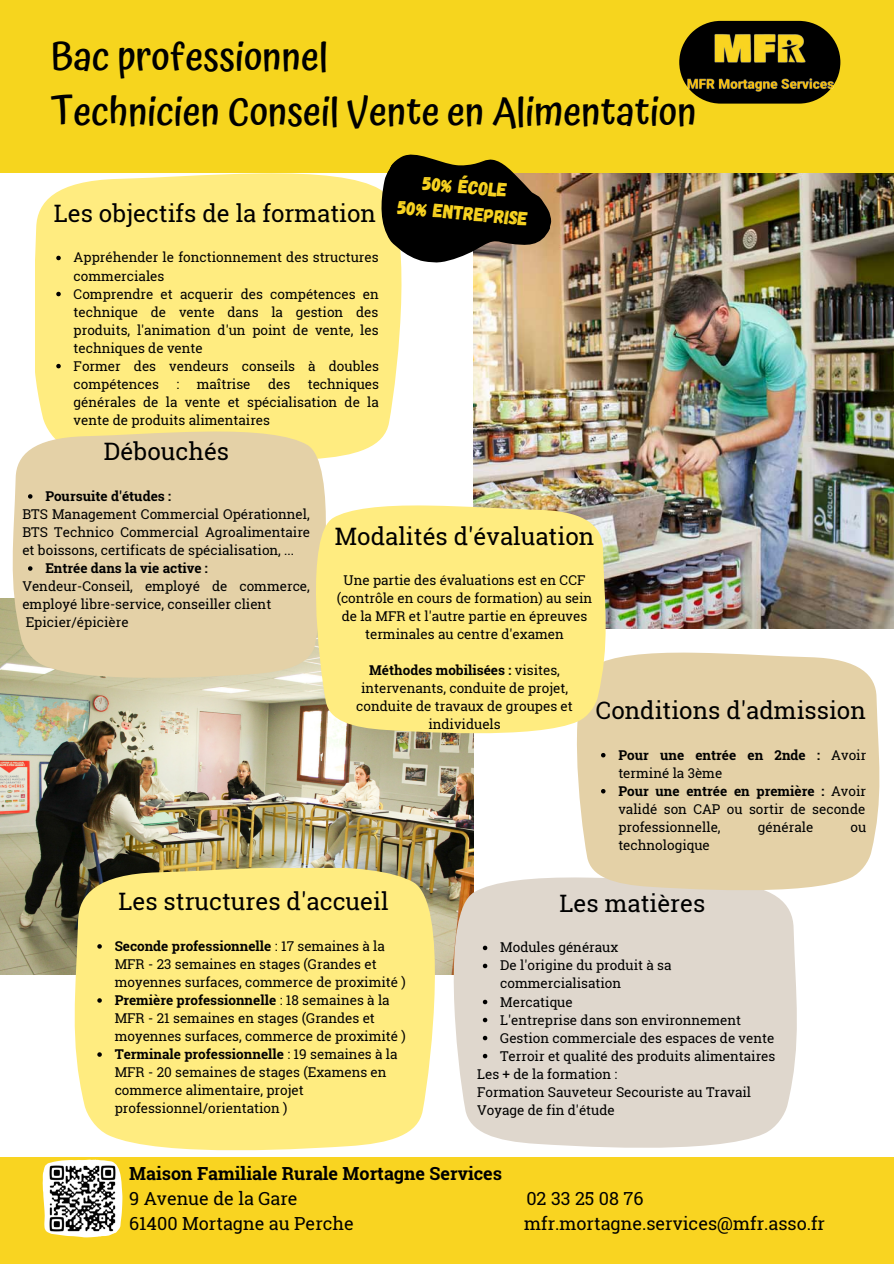
<style>
.page{position:relative;width:894px;height:1264px;background:#fff}
.page>*{position:absolute;margin:0;border:0;box-sizing:border-box;transform-origin:0 0}
.t1{font:500 39px/54px "Atma";color:#000}
.t2{font:24px "Roboto Slab";color:#000}
.t3{font:19.2px/26.4px "Gagalin";color:#f9d421;text-align:center}
.t4{font:18px "Roboto Slab";color:#000}
.t5{font:700 18px "Roboto Slab";color:#000}
.t6{font:13.5px/18px "Roboto Slab";color:#000}
.t7{font:700 13.5px "Roboto Slab";color:#000}
.s1{font-weight:700}
</style>
<div class="page">
<img style="left:473px;top:172px;width:420px;height:456px">
<div style="left:0;top:0;width:893px;height:172px;background:#f6d51e"></div>
<img style="left:0;top:598px;width:473px;height:376px">
<div style="left:0;top:1156px;width:893px;height:107px;background:#f9d421"></div>
<svg style="left:448px;top:876px;width:348px;height:272px;fill:#dfd7cd"></svg>
<svg style="left:482px;top:945px;width:5px;height:5px"></svg>
<svg style="left:482px;top:963px;width:5px;height:5px"></svg>
<svg style="left:482px;top:999px;width:5px;height:5px"></svg>
<svg style="left:482px;top:1017px;width:5px;height:5px"></svg>
<svg style="left:482px;top:1035px;width:5px;height:5px"></svg>
<svg style="left:482px;top:1053px;width:5px;height:5px"></svg>
<img style="left:43px;top:1159px;width:79px;height:78px">
<svg style="left:700px;top:98px;width:120px;height:6px"></svg>
<img style="left:679px;top:21px;width:162px;height:77px">
<svg style="left:69px;top:869px;width:379px;height:282px;fill:#ffec80"></svg>
<svg style="left:97px;top:944px;width:5px;height:4px"></svg>
<svg style="left:97px;top:998px;width:5px;height:4px"></svg>
<svg style="left:97px;top:1052px;width:5px;height:4px"></svg>
<svg style="left:565px;top:652px;width:315px;height:245px;fill:#e4d1a7"></svg>
<svg style="left:601px;top:753px;width:4px;height:4px"></svg>
<svg style="left:601px;top:789px;width:4px;height:4px"></svg>
<div style="left:36px;top:172px;width:365px;height:285px;background:#ffec80"></div>
<svg style="left:56px;top:256px;width:5px;height:4px"></svg>
<svg style="left:56px;top:292px;width:5px;height:4px"></svg>
<svg style="left:56px;top:364px;width:5px;height:4px"></svg>
<svg style="left:357px;top:154px;width:211px;height:156px"></svg>
<svg style="left:8px;top:431px;width:330px;height:254px;fill:#e4d1a7"></svg>
<svg style="left:28px;top:494px;width:4px;height:4px"></svg>
<svg style="left:28px;top:566px;width:4px;height:4px"></svg>
<svg style="left:315px;top:505px;width:295px;height:235px;fill:#ffec80"></svg>
<h1 class="t1" style="left:50px;top:30px;width:647px">Bac professionnel<br>Technicien Conseil Vente en Alimentation</h1>
<h2 class="t2" style="left:54px;top:197px;width:324px">Les objectifs de la formation</h2>
<p class="t6" style="left:74px;top:248px;width:307px">Appréhender le fonctionnement des structures commerciales<br>Comprendre et acquerir des compétences en technique de vente dans la gestion des produits, l'animation d'un point de vente, les techniques de vente<br>Former des vendeurs conseils à doubles compétences</p>
<p class="t6" style="left:74px;top:374px;width:307px;text-align:justify;text-indent:234px">techniques générales de la vente et spécialisation de la vente de produits alimentaires</p>
<p class="t6" style="left:176px;top:374px;width:4px">:</p>
<p class="t6" style="left:197px;top:374px;width:55px">maîtrise</p>
<p class="t6" style="left:268px;top:374px;width:24px">des</p>
<h2 class="t2" style="left:104px;top:435px;width:127px">Débouchés</h2>
<p class="t7" style="left:45px;top:487px;width:127px">Poursuite d'études :</p>
<h3 class="t3" style="left:401px;top:167px;width:132px;rotate:5deg">50% école<br>50% entreprise</h3>
<p class="t6" style="left:22px;top:504px;width:289px;text-align:justify">BTS Management Commercial Opérationnel, BTS Technico Commercial Agroalimentaire et boissons, certificats de spécialisation, ...</p>
<p class="t6" style="left:22px;top:577px;width:289px">Vendeur-Conseil, employé de commerce, employé libre-service, conseiller client<br>Epicier/épicière</p>
<p class="t7" style="left:45px;top:559px;width:164px">Entrée dans la vie active :</p>
<h2 class="t2" style="left:335px;top:519px;width:261px">Modalités d'évaluation</h2>
<p class="t6" style="left:336px;top:571px;width:257px;text-align:center">Une partie des évaluations est en CCF (contrôle en cours de formation) au sein de la MFR et l'autre partie en épreuves terminales au centre d'examen</p>
<p class="t6" style="left:356px;top:661px;width:218px;text-align:center"><span class="s1">Méthodes mobilisées :</span> visites, intervenants, conduite de projet, conduite de travaux de groupes et individuels</p>
<h2 class="t2" style="left:595px;top:694px;width:271px">Conditions d'admission</h2>
<p class="t6" style="left:618px;top:745px;width:249px"><span class="s1">Pour une entrée en 2nde :</span> Avoir terminé la 3ème<br><span class="s1">Pour une entrée en première :</span> Avoir validé son CAP ou sortir de seconde professionnelle,</p>
<p class="t6" style="left:757px;top:817px;width:57px">générale</p>
<p class="t6" style="left:850px;top:817px;width:17px">ou</p>
<p class="t6" style="left:618px;top:835px;width:93px">technologique</p>
<h2 class="t2" style="left:118px;top:885px;width:271px">Les structures d'accueil</h2>
<p class="t6" style="left:115px;top:936px;width:292px"><span class="s1">Seconde professionnelle</span> : 17 semaines à la MFR - 23 semaines en stages (Grandes et moyennes surfaces, commerce de proximité )<br><span class="s1">Première professionnelle</span> : 18 semaines à la MFR - 21 semaines en stages (Grandes et moyennes surfaces, commerce de proximité )<br><span class="s1">Terminale professionnelle</span> : 19 semaines à la MFR - 20 semaines de stages (Examens en commerce alimentaire, projet professionnel/orientation )</p>
<h2 class="t2" style="left:559px;top:886px;width:147px">Les matières</h2>
<p class="t6" style="left:500px;top:938px;width:276px">Modules généraux<br>De l'origine du produit à sa commercialisation<br>Mercatique<br>L'entreprise dans son environnement<br>Gestion commerciale des espaces de vente<br>Terroir et qualité des produits alimentaires</p>
<p class="t6" style="left:477px;top:1064px;width:275px">Les + de la formation :<br>Formation Sauveteur Secouriste au Travail<br>Voyage de fin d'étude</p>
<h3 class="t5" style="left:129px;top:1161px;width:374px">Maison Familiale Rurale Mortagne Services</h3>
<h3 class="t4" style="left:129px;top:1186px;width:170px">9 Avenue de la Gare</h3>
<h3 class="t4" style="left:526px;top:1186px;width:119px">02 33 25 08 76</h3>
<h3 class="t4" style="left:129px;top:1211px;width:226px">61400 Mortagne au Perche</h3>
<h3 class="t4" style="left:524px;top:1211px;width:302px">mfr.mortagne.services@mfr.asso.fr</h3>
</div>
